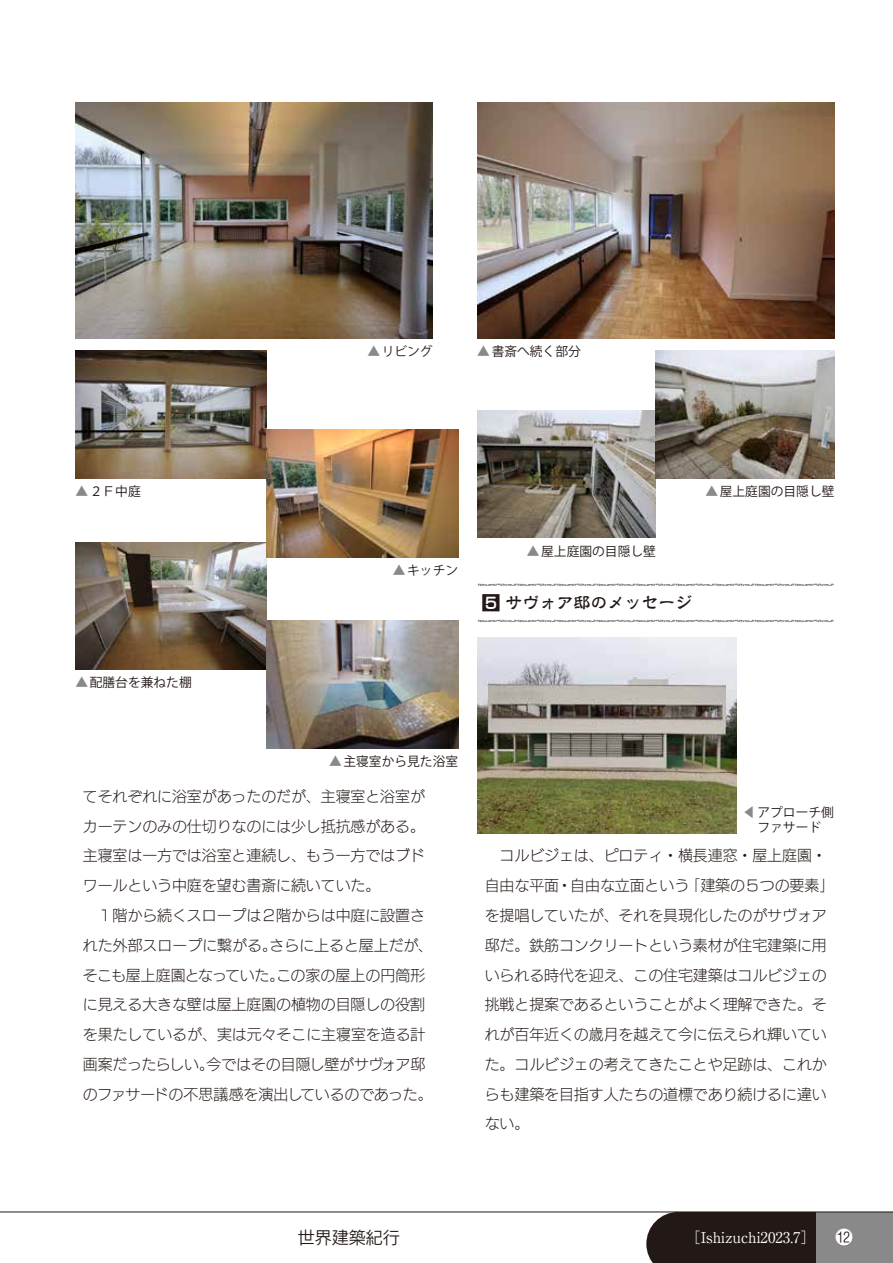
<style>
.page{position:relative;width:893px;height:1263px;background:#fff}
.page>*{position:absolute;margin:0;border:0;box-sizing:border-box;transform-origin:0 0}
.t1{font:16.95px "Reisho 101 Std Medium 90 msp RKSJ H";color:#221815}
.t2{font:16.95px "New Rodin Pro M 90 msp RKSJ H";color:#221815}
.t3{font:14.85px/29.7px "New Rodin Pro L 90 msp RKSJ H";color:#221815;text-align:justify}
.t4{font:14.85px "Ryumin Pro Regular 90 msp RKSJ H";color:#fff}
.t5{font:12.75px/14.9px "Koz Go Pro Regular 90 msp RKSJ H";color:#221815;text-align:center}
.s1{color:#898989}
.s2{font-family:"New Rodin Pro DB 90 msp RKSJ H";font-size:19.2px}
</style>
<div class="page">
<svg style="left:646px;top:1212px;width:32px;height:51px;background:#453d3a"></svg>
<div style="left:678px;top:1212px;width:138px;height:51px;background:#221815"></div>
<div style="left:816px;top:1212px;width:77px;height:51px;background:#898989"></div>
<hr style="left:0;top:1211px;width:893px;height:1px;background:#221815">
<svg style="left:478px;top:583px;width:356px;height:3px"></svg>
<svg style="left:478px;top:620px;width:356px;height:2px"></svg>
<img style="left:75px;top:102px;width:358px;height:236px">
<img style="left:477px;top:102px;width:357px;height:236px">
<img style="left:75px;top:351px;width:192px;height:127px">
<img style="left:75px;top:542px;width:192px;height:128px">
<img style="left:267px;top:429px;width:191px;height:128px">
<img style="left:267px;top:621px;width:191px;height:127px">
<img style="left:477px;top:410px;width:179px;height:128px">
<img style="left:656px;top:351px;width:178px;height:127px">
<img style="left:477px;top:638px;width:260px;height:195px">
<svg style="left:835px;top:1229px;width:18px;height:17px"></svg>
<p class="t5" style="left:367px;top:344px;width:67px"><span class="s1">▲</span>リビング</p>
<p class="t5" style="left:477px;top:344px;width:105px"><span class="s1">▲</span>書斎へ続く部分</p>
<p class="t5" style="left:75px;top:484px;width:67px"><span class="s1">▲</span>２Ｆ中庭</p>
<p class="t5" style="left:705px;top:484px;width:131px"><span class="s1">▲</span>屋上庭園の目隠し壁</p>
<p class="t5" style="left:75px;top:676px;width:118px"><span class="s1">▲</span>配膳台を兼ねた棚</p>
<p class="t5" style="left:393px;top:563px;width:67px"><span class="s1">▲</span>キッチン</p>
<p class="t5" style="left:527px;top:544px;width:131px"><span class="s1">▲</span>屋上庭園の目隠し壁</p>
<p class="t1" style="left:482px;top:590px;width:212px"><span class="s2">5</span> サヴォア邸のメッセージ</p>
<p class="t5" style="left:329px;top:754px;width:131px"><span class="s1">▲</span>主寝室から見た浴室</p>
<p class="t3" style="left:83px;top:780px;width:343px">てそれぞれに浴室があったのだが、主寝室と浴室がカーテンのみの仕切りなのには少し抵抗感がある。主寝室は一方では浴室と連続し、もう一方ではブドワールという中庭を望む書斎に続いていた。</p>
<p class="t3" style="left:83px;top:899px;width:351px;text-align:center">１階から続くスロープは２階からは中庭に設置さ<br>れた外部スロープに繋がる。さらに上ると屋上だが、そこも屋上庭園となっていた。この家の屋上の円筒形に見える大きな壁は屋上庭園の植物の目隠しの役割を果たしているが、実は元々そこに主寝室を造る計画案だったらしい。今ではその目隠し壁がサヴォア邸のファサードの不思議感を演出しているのであった。</p>
<p class="t5" style="left:743px;top:805px;width:92px"><span class="s1">◀</span>アプローチ側ファサード</p>
<p class="t3" style="left:485px;top:840px;width:351px;text-align:left;text-indent:15px">コルビジェは、ピロティ・横長連窓・屋上庭園・自由な平面・自由な立面という「建築の５つの要素」を提唱していたが、それを具現化したのがサヴォア邸だ。鉄筋コンクリートという素材が住宅建築に用いられる時代を迎え、この住宅建築はコルビジェの挑戦と提案であるということがよく理解できた。それが百年近くの歳月を越えて今に伝えられ輝いていた。コルビジェの考えてきたことや足跡は、これからも建築を目指す人たちの道標であり続けるに違いない。</p>
<p class="t2" style="left:298px;top:1223px;width:103px">世界建築紀行</p>
<p class="t4" style="left:686px;top:1226px;width:131px">［Ishizuchi2023.7］</p>
</div>
